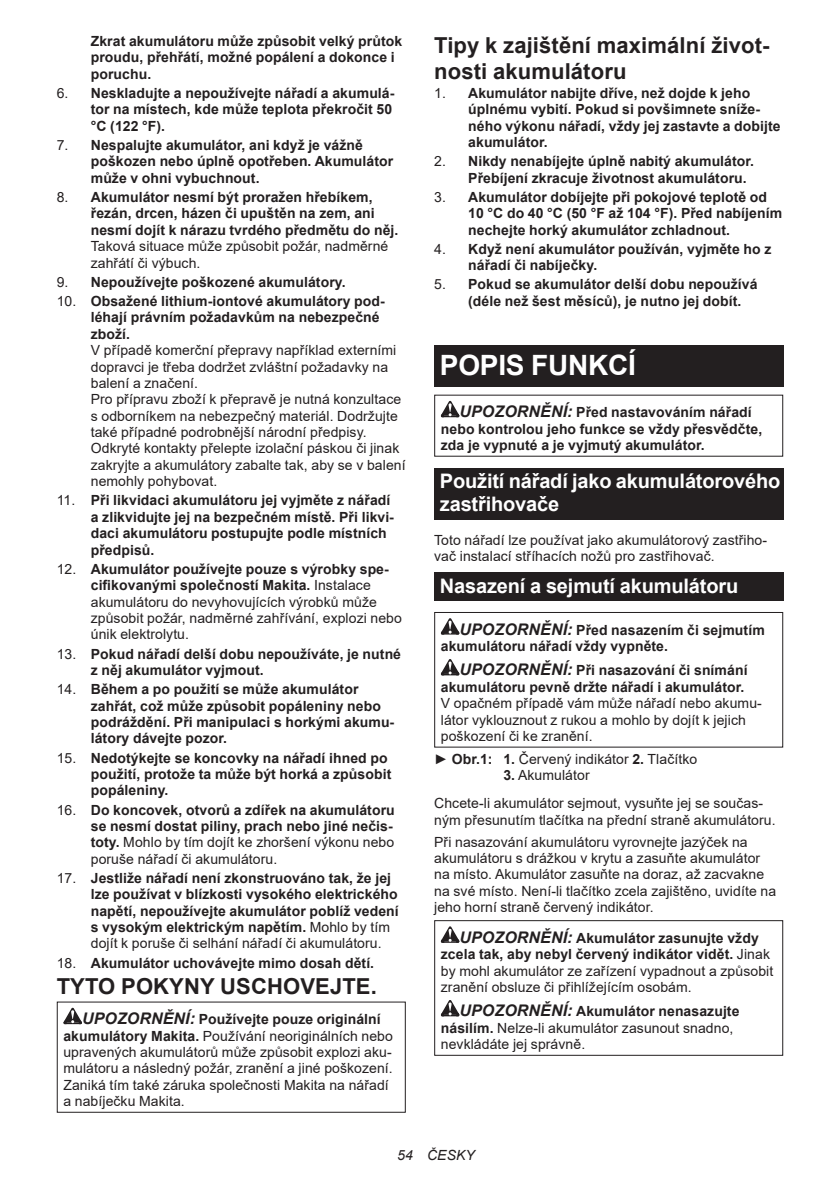
<style>
.page{position:relative;width:840px;height:1191px;background:#fff}
.page>*{position:absolute;margin:0;border:0;box-sizing:border-box;transform-origin:0 0}
.t1{font:700 28px "Arial";letter-spacing:-.01em;color:#fff}
.t2{font:700 22px/25.8px "Arial";letter-spacing:.005em;color:#231f20}
.t3{font:700 20px/23.4px "Arial";letter-spacing:-.01em;color:#fff}
.t4{font:700 14px/16.4px "Arial";letter-spacing:.005em;color:#231f20}
.t5{font:14px/16.4px "Arial";letter-spacing:.005em;color:#231f20}
.t6{font:italic 14px "Arial";letter-spacing:.005em;color:#231f20}
.s1{font-weight:400}
.s2{font-weight:700}
.s3{font-weight:700;font-style:italic;font-size:16px}
.s4{font-style:italic;font-size:16px}
</style>
<div class="page">
<svg style="left:63px;top:1007px;width:19px;height:17px"></svg>
<div style="left:434px;top:345px;width:348px;height:41px;background:#231f20"></div>
<svg style="left:440px;top:401px;width:19px;height:16px"></svg>
<div style="left:434px;top:468px;width:348px;height:52px;background:#231f20"></div>
<div style="left:434px;top:572px;width:348px;height:29px;background:#231f20"></div>
<svg style="left:440px;top:618px;width:19px;height:16px"></svg>
<svg style="left:440px;top:659px;width:19px;height:16px"></svg>
<div style="left:434px;top:612px;width:348px;height:135px;border:1px solid #231f20"></div>
<svg style="left:440px;top:926px;width:19px;height:16px"></svg>
<svg style="left:440px;top:1000px;width:19px;height:16px"></svg>
<div style="left:434px;top:920px;width:348px;height:135px;border:1px solid #231f20"></div>
<p class="t4" style="left:91px;top:33px;width:313px">Zkrat akumulátoru může způsobit velký průtok proudu, přehřátí, možné popálení a dokonce i poruchu.</p>
<p class="t4" style="left:91px;top:85px;width:305px;text-indent:-34px"><span class="s1">6.</span> Neskladujte a nepoužívejte nářadí a akumulá&shy;tor na místech, kde může teplota překročit 50 °C (122 °F).</p>
<p class="t4" style="left:91px;top:137px;width:304px;text-indent:-34px"><span class="s1">7.</span> Nespalujte akumulátor, ani když je vážně poškozen nebo úplně opotřeben. Akumulátor může v ohni vybuchnout.</p>
<p class="t4" style="left:91px;top:189px;width:309px;text-indent:-34px"><span class="s1">8.</span> Akumulátor nesmí být proražen hřebíkem, řezán, drcen, házen či upuštěn na zem, ani nesmí dojít k nárazu tvrdého předmětu do něj.</p>
<p class="t5" style="left:91px;top:238px;width:299px">Taková situace může způsobit požár, nadměrné zahřátí či výbuch.</p>
<p class="t4" style="left:57px;top:274px;width:290px"><span class="s1">9.</span> Nepoužívejte poškozené akumulátory.</p>
<p class="t4" style="left:91px;top:293px;width:295px;text-indent:-34px"><span class="s1">10.</span> Obsažené lithium-iontové akumulátory pod&shy;léhají právním požadavkům na nebezpečné zboží.</p>
<p class="t5" style="left:91px;top:342px;width:316px">V případě komerční přepravy například externími dopravci je třeba dodržet zvláštní požadavky na balení a značení.<br>Pro přípravu zboží k přepravě je nutná konzultace s odborníkem na nebezpečný materiál. Dodržujte také případné podrobnější národní předpisy.<br>Odkryté kontakty přelepte izolační páskou či jinak zakryjte a akumulátory zabalte tak, aby se v balení nemohly pohybovat.</p>
<p class="t4" style="left:91px;top:492px;width:304px;text-indent:-34px"><span class="s1">11.</span> Při likvidaci akumulátoru jej vyjměte z nářadí a zlikvidujte jej na bezpečném místě. Při likvi&shy;daci akumulátoru postupujte podle místních předpisů.</p>
<p class="t5" style="left:91px;top:560px;width:312px;text-indent:-34px">12. <span class="s2">Akumulátor používejte pouze s výrobky spe&shy;cifikovanými společností Makita.</span> Instalace akumulátoru do nevyhovujících výrobků může způsobit požár, nadměrné zahřívání, explozi nebo únik elektrolytu.</p>
<p class="t4" style="left:91px;top:645px;width:311px;text-indent:-34px"><span class="s1">13.</span> Pokud nářadí delší dobu nepoužíváte, je nutné z něj akumulátor vyjmout.</p>
<p class="t4" style="left:91px;top:681px;width:305px;text-indent:-34px"><span class="s1">14.</span> Během a po použití se může akumulátor zahřát, což může způsobit popáleniny nebo podráždění. Při manipulaci s horkými akumu&shy;látory dávejte pozor.</p>
<p class="t4" style="left:91px;top:749px;width:302px;text-indent:-34px"><span class="s1">15.</span> Nedotýkejte se koncovky na nářadí ihned po použití, protože ta může být horká a způsobit popáleniny.</p>
<p class="t4" style="left:91px;top:801px;width:305px;text-indent:-34px"><span class="s1">16.</span> Do koncovek, otvorů a zdířek na akumulátoru se nesmí dostat piliny, prach nebo jiné nečis&shy;toty. <span class="s1">Mohlo by tím dojít ke zhoršení výkonu nebo poruše nářadí či akumulátoru.</span></p>
<p class="t4" style="left:91px;top:870px;width:309px;text-indent:-34px"><span class="s1">17.</span> Jestliže nářadí není zkonstruováno tak, že jej lze používat v blízkosti vysokého elektrického napětí, nepoužívejte akumulátor poblíž vedení s vysokým elektrickým napětím. <span class="s1">Mohlo by tím dojít k poruše či selhání nářadí či akumulátoru.</span></p>
<p class="t4" style="left:57px;top:954px;width:319px"><span class="s1">18.</span> Akumulátor uchovávejte mimo dosah dětí.</p>
<h2 class="t2" style="left:57px;top:973px;width:321px">TYTO POKYNY USCHOVEJTE.</h2>
<p class="t5" style="left:63px;top:1011px;width:331px;text-indent:19px"><span class="s3">UPOZORNĚNÍ:</span> <span class="s2">Používejte pouze originální akumulátory Makita.</span> Používání neoriginálních nebo upravených akumulátorů může způsobit explozi aku&shy;mulátoru a následný požár, zranění a jiné poškození.<br>Zaniká tím také záruka společnosti Makita na nářadí a nabíječku Makita.</p>
<h2 class="t2" style="left:434px;top:33px;width:336px">Tipy k zajištění maximální život&shy;nosti akumulátoru</h2>
<p class="t4" style="left:468px;top:85px;width:314px;text-indent:-34px"><span class="s1">1.</span> Akumulátor nabijte dříve, než dojde k jeho úplnému vybití. Pokud si povšimnete sníže&shy;ného výkonu nářadí, vždy jej zastavte a dobijte akumulátor.</p>
<p class="t4" style="left:468px;top:153px;width:287px;text-indent:-34px"><span class="s1">2.</span> Nikdy nenabíjejte úplně nabitý akumulátor.<br>Přebíjení zkracuje životnost akumulátoru.</p>
<p class="t4" style="left:468px;top:189px;width:315px;text-indent:-34px"><span class="s1">3.</span> Akumulátor dobíjejte při pokojové teplotě od<br>10 °C do 40 °C (50 °F až 104 °F). Před nabíjením nechejte horký akumulátor zchladnout.</p>
<p class="t4" style="left:468px;top:241px;width:304px;text-indent:-34px"><span class="s1">4.</span> Když není akumulátor používán, vyjměte ho z nářadí či nabíječky.</p>
<p class="t4" style="left:468px;top:276px;width:290px;text-indent:-34px"><span class="s1">5.</span> Pokud se akumulátor delší dobu nepoužívá (déle než šest měsíců), je nutno jej dobít.</p>
<h1 class="t1" style="left:439px;top:346px;width:197px">POPIS FUNKCÍ</h1>
<p class="t4" style="left:440px;top:404px;width:323px;text-indent:19px"><span class="s4">UPOZORNĚNÍ:</span> Před nastavováním nářadí nebo kontrolou jeho funkce se vždy přesvědčte, zda je vypnuté a je vyjmutý akumulátor.</p>
<h3 class="t3" style="left:439px;top:469px;width:342px">Použití nářadí jako akumulátorového zastřihovače</h3>
<p class="t5" style="left:434px;top:531px;width:334px">Toto nářadí lze používat jako akumulátorový zastřiho&shy;vač instalací stříhacích nožů pro zastřihovač.</p>
<h3 class="t3" style="left:439px;top:574px;width:300px">Nasazení a sejmutí akumulátoru</h3>
<p class="t4" style="left:440px;top:621px;width:325px;text-indent:19px"><span class="s4">UPOZORNĚNÍ:</span> Před nasazením či sejmutím akumulátoru nářadí vždy vypněte.</p>
<p class="t4" style="left:440px;top:662px;width:308px;text-align:right"><span class="s4">UPOZORNĚNÍ:</span> Při nasazování či snímání akumulátoru pevně držte nářadí i akumulátor.</p>
<p class="t5" style="left:440px;top:695px;width:322px">V opačném případě vám může nářadí nebo akumu&shy;látor vyklouznout z rukou a mohlo by dojít k jejich poškození či ke zranění.</p>
<p class="t5" style="left:434px;top:751px;width:264px">► <span class="s2">Obr.1: 1.</span> Červený indikátor <span class="s2">2.</span> Tlačítko</p>
<p class="t5" style="left:434px;top:761px;width:330px;line-height:27.8px;text-indent:69px"><span class="s2">3.</span> Akumulátor<br>Chcete-li akumulátor sejmout, vysuňte jej se součas-</p>
<p class="t5" style="left:434px;top:808px;width:343px;line-height:22px">ným přesunutím tlačítka na přední straně akumulátoru.<br>Při nasazování akumulátoru vyrovnejte jazýček na</p>
<p class="t5" style="left:434px;top:849px;width:343px">akumulátoru s drážkou v krytu a zasuňte akumulátor na místo. Akumulátor zasuňte na doraz, až zacvakne na své místo. Není-li tlačítko zcela zajištěno, uvidíte na jeho horní straně červený indikátor.</p>
<p class="t5" style="left:440px;top:929px;width:334px;text-indent:19px"><span class="s3">UPOZORNĚNÍ:</span> <span class="s2">Akumulátor zasunujte vždy zcela tak, aby nebyl červený indikátor vidět.</span> Jinak by mohl akumulátor ze zařízení vypadnout a způsobit zranění obsluze či přihlížejícím osobám.</p>
<p class="t5" style="left:440px;top:1003px;width:300px;text-indent:19px"><span class="s3">UPOZORNĚNÍ:</span> <span class="s2">Akumulátor nenasazujte násilím.</span> Nelze-li akumulátor zasunout snadno, nevkládáte jej správně.</p>
<p class="t6" style="left:397px;top:1146px;width:79px">54 ČESKY</p>
</div>
